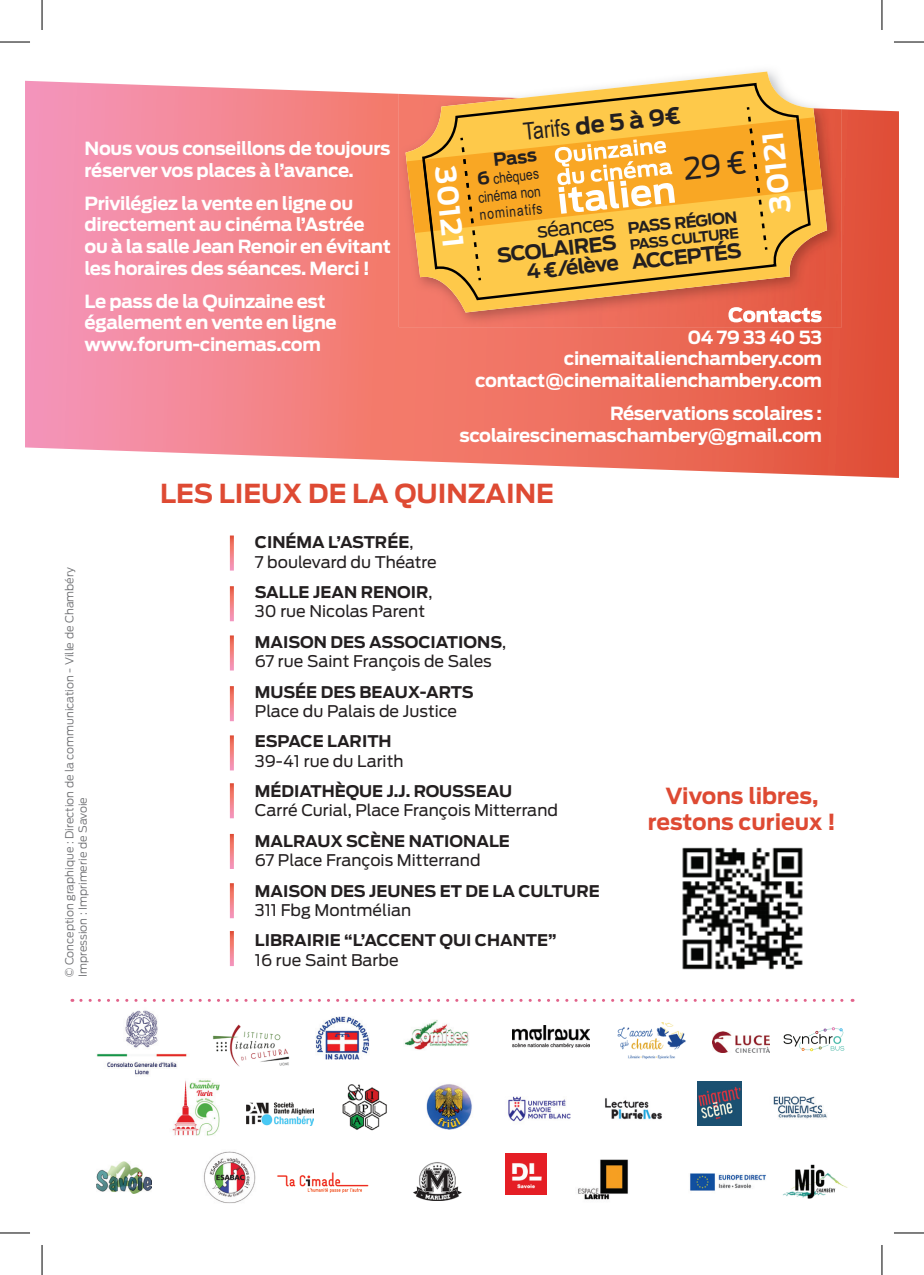
<style>
.page{position:relative;width:924px;height:1275px;background:#fff}
.page>*{position:absolute;margin:0;border:0;box-sizing:border-box;transform-origin:0 0}
.t1{font:700 28px "Antenna";color:#fff}
.t2{font:700 26px "Antenna";color:#de4a33}
.t3{font:24px "Arial Narrow";color:#231f20}
.t4{font:700 22px/26.4px "Antenna";color:#de4a33;text-align:center}
.t5{font:700 20px/20px "Antenna";color:#231f20;text-align:right}
.t6{font:700 20px "Antenna";color:#231f20}
.t7{font:20px "Antenna";color:#231f20}
.t8{font:700 18px/21.6px "Antenna";letter-spacing:-.02em;color:#fff}
.t9{font:700 17.4px "Antenna";color:#231f20}
.t10{font:16px/19.2px "Antenna";color:#231f20}
.t11{font:700 16px "Antenna";color:#231f20}
.t12{font:700 15.6px "Antenna";color:#231f20}
.t13{font:14.8px/17.4px "Arial Narrow";color:#231f20;text-align:justify}
.t14{font:700 14px "Antenna";color:#231f20}
.t15{font:300 11px/13.2px "Antenna";color:#6c6d70}
.s1{font-family:"Antenna";font-weight:700;font-size:22.6px}
.s2{font-family:"Antenna";font-weight:700;font-size:17.4px}
.s3{font-weight:700}
</style>
<div class="page">
<svg style="left:25px;top:81px;width:873px;height:397px;background:#f08484"></svg>
<svg style="left:230px;top:931px;width:4px;height:35px"></svg>
<img style="left:97px;top:1010px;width:90px;height:65px">
<img style="left:172px;top:1079px;width:48px;height:57px">
<img style="left:316px;top:1016px;width:53px;height:43px">
<img style="left:404px;top:1020px;width:65px;height:30px">
<img style="left:512px;top:1025px;width:77px;height:22px">
<img style="left:617px;top:1022px;width:69px;height:37px">
<img style="left:712px;top:1031px;width:57px;height:21px">
<img style="left:783px;top:1027px;width:62px;height:25px">
<img style="left:96px;top:1161px;width:55px;height:32px">
<img style="left:203px;top:1151px;width:53px;height:53px">
<img style="left:277px;top:1172px;width:92px;height:21px">
<img style="left:413px;top:1162px;width:49px;height:39px">
<img style="left:213px;top:1024px;width:77px;height:43px">
<img style="left:246px;top:1102px;width:68px;height:24px">
<img style="left:342px;top:1084px;width:45px;height:46px">
<img style="left:426px;top:1084px;width:46px;height:46px">
<img style="left:508px;top:1096px;width:63px;height:26px">
<img style="left:605px;top:1098px;width:57px;height:22px">
<img style="left:697px;top:1081px;width:44px;height:44px">
<img style="left:773px;top:1096px;width:54px;height:23px">
<img style="left:505px;top:1153px;width:41px;height:41px">
<img style="left:578px;top:1159px;width:51px;height:41px">
<img style="left:690px;top:1173px;width:76px;height:18px">
<img style="left:783px;top:1164px;width:65px;height:35px">
<svg style="left:81px;top:999px;width:771px;height:3px"></svg>
<img style="left:398px;top:70px;width:443px;height:24px">
<img style="left:398px;top:94px;width:443px;height:233px">
<img style="left:728px;top:312px;width:93px;height:10px">
<svg style="left:405px;top:72px;width:421px;height:240px"></svg>
<svg style="left:422px;top:83px;width:388px;height:217px;background:#e6af5c"></svg>
<img style="left:682px;top:847px;width:121px;height:123px">
<svg style="left:230px;top:535px;width:4px;height:35px"></svg>
<svg style="left:230px;top:586px;width:4px;height:35px"></svg>
<svg style="left:230px;top:635px;width:4px;height:35px"></svg>
<svg style="left:230px;top:686px;width:4px;height:35px"></svg>
<svg style="left:230px;top:735px;width:4px;height:35px"></svg>
<svg style="left:230px;top:783px;width:4px;height:35px"></svg>
<svg style="left:230px;top:834px;width:4px;height:35px"></svg>
<svg style="left:230px;top:883px;width:4px;height:35px"></svg>
<hr style="left:0;top:42px;width:30px;height:1px;background:#000">
<hr style="left:893px;top:42px;width:30px;height:1px;background:#000">
<hr style="left:0;top:1232px;width:30px;height:1px;background:#000">
<hr style="left:893px;top:1232px;width:30px;height:1px;background:#000">
<hr style="left:42px;top:0;width:1px;height:30px;background:#000">
<hr style="left:42px;top:1245px;width:1px;height:30px;background:#000">
<hr style="left:881px;top:0;width:1px;height:30px;background:#000">
<hr style="left:881px;top:1245px;width:1px;height:30px;background:#000">
<svg style="left:406px;top:117px;width:415px;height:154px;background:#f5b542"></svg>
<p class="t8" style="left:85px;top:138px;width:307px">Nous vous conseillons de toujours réserver vos places à l’avance.</p>
<p class="t8" style="left:85px;top:192px;width:308px">Privilégiez la vente en ligne ou directement au cinéma l’Astrée ou à la salle Jean Renoir en évitant les horaires des séances. Merci !</p>
<p class="t8" style="left:85px;top:290px;width:253px">Le pass de la Quinzaine est également en vente en ligne www.forum-cinemas.com</p>
<h1 class="t1" style="left:461px;top:165px;width:83px;rotate:84deg">30121</h1>
<h3 class="t3" style="left:521px;top:114px;width:160px;rotate:-6deg">Tarifs <span class="s1">de 5 à 9€</span></h3>
<p class="t9" style="left:492px;top:149px;width:45px;rotate:-6deg">Pass</p>
<p class="t13" style="left:475px;top:171px;width:65px;rotate:-6deg"><span class="s2">6</span> chèques cinéma non nominatifs</p>
<p class="t7" style="left:535px;top:219px;width:79px;rotate:-6deg">séances</p>
<p class="t5" style="left:495px;top:245px;width:122px;rotate:-6deg">SCOLAIRES<br>4 €/élève</p>
<p class="t12" style="left:626px;top:219px;width:111px;rotate:-6deg">PASS RÉGION</p>
<p class="t14" style="left:628px;top:236px;width:111px;rotate:-6deg">PASS CULTURE</p>
<p class="t6" style="left:630px;top:250px;width:112px;rotate:-6deg">ACCEPTÉS</p>
<h1 class="t1" style="left:764px;top:214px;width:83px;rotate:-96deg">30121</h1>
<p class="t8" style="left:475px;top:326px;width:348px;text-align:right">04 79 33 40 53 cinemaitalienchambery.com contact@cinemaitalienchambery.com</p>
<p class="t8" style="left:459px;top:403px;width:364px;text-align:right">Réservations scolaires : scolairescinemaschambery@gmail.com</p>
<p class="t15" style="left:63px;top:977px;width:411px;rotate:-90deg">© Conception graphique : Direction de la communication - Ville de Chambéry<br>Impression : Imprimerie de Savoie</p>
<h2 class="t2" style="left:160px;top:478px;width:395px">LES LIEUX DE LA QUINZAINE</h2>
<p class="t10" style="left:255px;top:533px;width:183px"><span class="s3">CINÉMA L’ASTRÉE</span>,<br>7 boulevard du Théatre</p>
<p class="t10" style="left:255px;top:583px;width:179px"><span class="s3">SALLE JEAN RENOIR</span>,<br>30 rue Nicolas Parent</p>
<p class="t10" style="left:255px;top:632px;width:253px"><span class="s3">MAISON DES ASSOCIATIONS</span>,<br>67 rue Saint François de Sales</p>
<p class="t11" style="left:255px;top:682px;width:220px">MUSÉE DES BEAUX-ARTS</p>
<p class="t10" style="left:255px;top:701px;width:204px">Place du Palais de Justice</p>
<p class="t11" style="left:255px;top:732px;width:138px">ESPACE LARITH</p>
<p class="t10" style="left:255px;top:751px;width:150px">39-41 rue du Larith</p>
<p class="t11" style="left:255px;top:781px;width:259px">MÉDIATHÈQUE J.J. ROUSSEAU</p>
<p class="t10" style="left:255px;top:801px;width:304px">Carré Curial, Place François Mitterrand</p>
<p class="t11" style="left:255px;top:831px;width:256px">MALRAUX SCÈNE NATIONALE</p>
<p class="t10" style="left:255px;top:850px;width:227px">67 Place François Mitterrand</p>
<p class="t11" style="left:255px;top:881px;width:346px">MAISON DES JEUNES ET DE LA CULTURE</p>
<p class="t10" style="left:255px;top:900px;width:158px">311 Fbg Montmélian</p>
<p class="t11" style="left:255px;top:931px;width:303px">LIBRAIRIE “L’ACCENT QUI CHANTE”</p>
<p class="t10" style="left:255px;top:950px;width:145px">16 rue Saint Barbe</p>
<p class="t4" style="left:647px;top:782px;width:189px">Vivons libres, restons curieux !</p>
</div>
